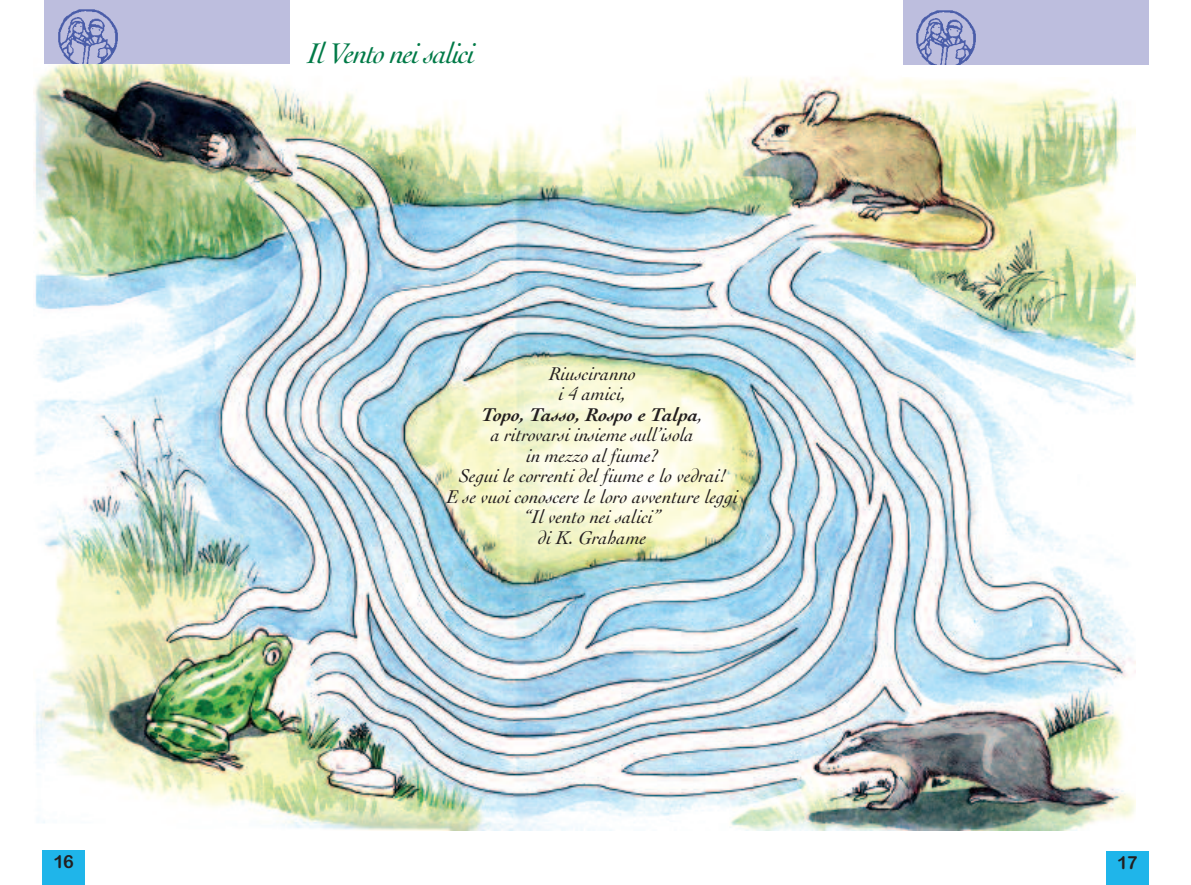
<style>
.page{position:relative;width:1191px;height:885px;background:#fff}
.page>*{position:absolute;margin:0;border:0;box-sizing:border-box;transform-origin:0 0}
.t1{font:italic 30px "Cochin";letter-spacing:-.045em;color:#017a47}
.t2{font:italic 19.5px/20.5px "Cochin";color:#231f20;text-align:center}
.t3{font:18px "Arial Rounded MT Bold";color:#231f20}
.s1{font-weight:700}
</style>
<div class="page">
<img style="left:33px;top:53px;width:1103px;height:777px">
<div style="left:43px;top:850px;width:42px;height:34px;background:#1fb5ea"></div>
<div style="left:1106px;top:850px;width:42px;height:34px;background:#1fb5ea"></div>
<div style="left:44px;top:0;width:245px;height:63px;background:#bdbede"></div>
<img style="left:58px;top:9px;width:60px;height:54px">
<div style="left:901px;top:0;width:247px;height:77px;background:#fff"></div>
<div style="left:903px;top:0;width:245px;height:64px;background:#bdbede"></div>
<img style="left:916px;top:10px;width:60px;height:54px">
<h1 class="t1" style="left:308px;top:42px;width:169px">Il Vento nei salici</h1>
<p class="t2" style="left:447px;top:365px;width:293px">Riusciranno<br>i 4 amici,<br><span class="s1">Topo, Tasso, Rospo e Talpa</span>,<br>a ritrovarsi insieme sull’isola<br>in mezzo al fiume?<br>Segui le correnti del fiume e lo vedrai!<br>E se vuoi conoscere le loro avventure leggi “Il vento nei salici”<br>di K. Grahame</p>
<p class="t3" style="left:54px;top:850px;width:22px">16</p>
<p class="t3" style="left:1117px;top:851px;width:22px">17</p>
</div>
